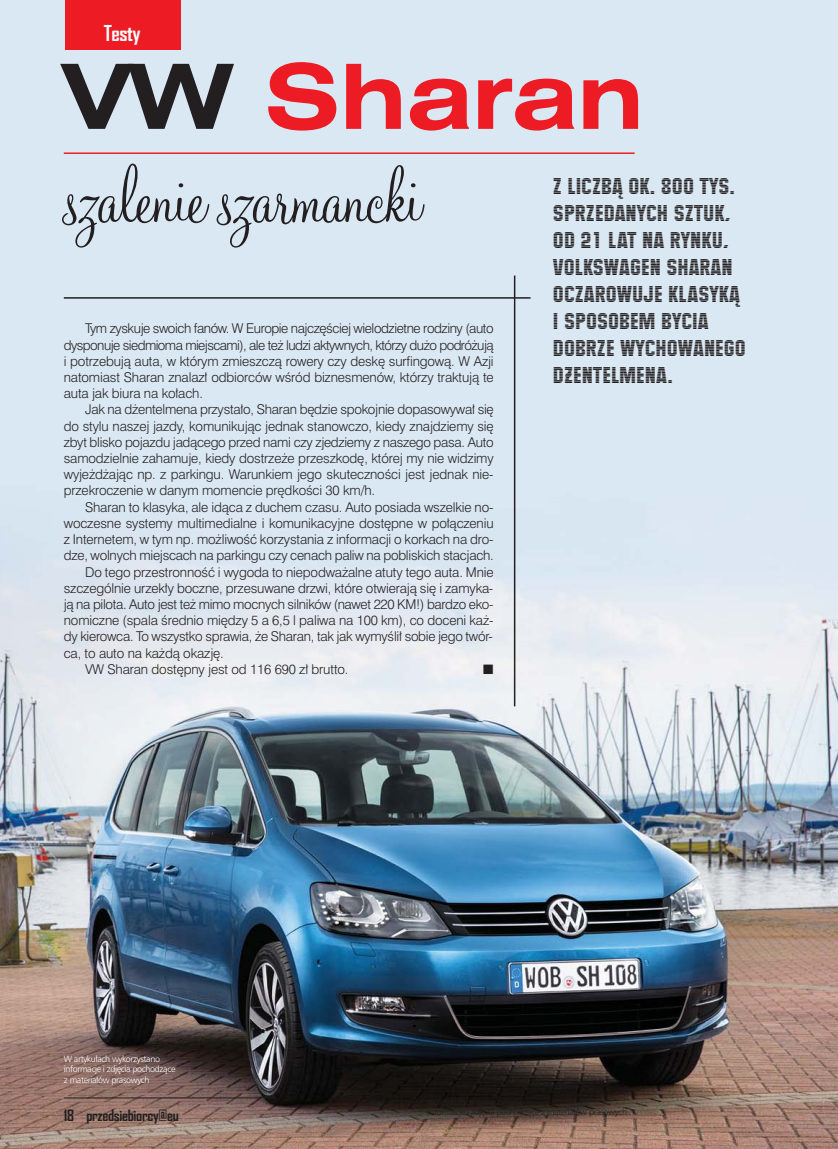
<style>
.page{position:relative;width:838px;height:1149px;background:#fff}
.page>*{position:absolute;margin:0;border:0;box-sizing:border-box;transform-origin:0 0}
.t1{font:90px "Monterey EU";letter-spacing:-.01em;color:#231f20}
.t2{font:700 90px "Swis 721 Ex EU";letter-spacing:-.01em;color:#ed1c24}
.t3{font:22.5px/27px "Maximus EU";color:#231f20}
.t4{font:700 21px "Agency FB";letter-spacing:-.02em;color:#fff}
.t5{font:700 15px "Agency FB";letter-spacing:-.02em;color:#231f20}
.t6{font:13.5px/16.2px "Swis 721 Lt EU";letter-spacing:-.01em;color:#231f20;text-align:justify}
.t7{font:13.5px "Zapf Dingbats ITC";color:#231f20}
.t8{font:9px/10.5px "Humnst 777 Lt EU";letter-spacing:-.04em;color:#fff}
.t9{font:9px "Humnst 777 Lt EU";letter-spacing:-.04em;color:#231f20}
.s1{color:#231f20}
</style>
<div class="page">
<img style="left:0;top:0;width:838px;height:1148px">
<hr style="left:64px;top:1097px;width:212px;height:1px;background:#231f20">
<div style="left:65px;top:0;width:116px;height:50px;background:#ed1c24"></div>
<hr style="left:514px;top:275px;width:1px;height:431px;background:#231f20">
<hr style="left:64px;top:152px;width:570px;height:2px;background:#ed1c24">
<hr style="left:64px;top:297px;width:466px;height:1px;background:#231f20">
<h3 class="t4" style="left:104px;top:21px;width:39px">Testy</h3>
<h1 class="t2" style="left:64px;top:45px;width:581px"><span class="s1">VW</span> Sharan</h1>
<h1 class="t1" style="left:64px;top:166px;width:358px">szalenie szarmancki</h1>
<h2 class="t3" style="left:553px;top:172px;width:194px">Z LICZBĄ OK. 800 TYS.<br>SPRZEDANYCH SZTUK,<br>OD 21 LAT NA RYNKU,<br>VOLKSWAGEN SHARAN<br>OCZAROWUJE KLASYKĄ<br>I SPOSOBEM BYCIA<br>DOBRZE WYCHOWANEGO<br>DŻENTELMENA.</h2>
<p class="t6" style="left:64px;top:321px;width:431px;text-indent:21px">Tym zyskuje swoich fanów. W Europie najczęściej wielodzietne rodziny (auto dysponuje siedmioma miejscami), ale też ludzi aktywnych, którzy dużo podróżują i potrzebują auta, w którym zmieszczą rowery czy deskę surfingową. W Azji natomiast Sharan znalazł odbiorców wśród biznesmenów, którzy traktują te auta jak biura na kołach.</p>
<p class="t6" style="left:64px;top:402px;width:431px;text-indent:21px">Jak na dżentelmena przystało, Sharan będzie spokojnie dopasowywał się do stylu naszej jazdy, komunikując jednak stanowczo, kiedy znajdziemy się zbyt blisko pojazdu jadącego przed nami czy zjedziemy z naszego pasa. Auto samodzielnie zahamuje, kiedy dostrzeże przeszkodę, której my nie widzimy wyjeżdżając np. z parkingu. Warunkiem jego skuteczności jest jednak nie&shy;przekroczenie w danym momencie prędkości 30 km/h.</p>
<p class="t6" style="left:85px;top:500px;width:410px">Sharan to klasyka, ale idąca z duchem czasu. Auto posiada wszelkie no-</p>
<p class="t6" style="left:64px;top:516px;width:431px">woczesne systemy multimedialne i komunikacyjne dostępne w połączeniu</p>
<p class="t6" style="left:64px;top:532px;width:431px">z Internetem, w tym np. możliwość korzystania z informacji o korkach na dro-</p>
<p class="t6" style="left:64px;top:548px;width:431px">dze, wolnych miejscach na parkingu czy cenach paliw na pobliskich stacjach.</p>
<p class="t6" style="left:85px;top:564px;width:410px">Do tego przestronność i wygoda to niepodważalne atuty tego auta. Mnie</p>
<p class="t6" style="left:64px;top:581px;width:431px">szczególnie urzekły boczne, przesuwane drzwi, które otwierają się i zamyka-</p>
<p class="t6" style="left:64px;top:597px;width:431px">ją na pilota. Auto jest też mimo mocnych silników (nawet 220 KM!) bardzo eko-</p>
<p class="t6" style="left:64px;top:613px;width:431px">nomiczne (spala średnio między 5 a 6,5 l paliwa na 100 km), co doceni każ-</p>
<p class="t6" style="left:64px;top:629px;width:430px">dy kierowca. To wszystko sprawia, że Sharan, tak jak wymyślił sobie jego twór-</p>
<p class="t6" style="left:64px;top:645px;width:161px">ca, to auto na każdą okazję.</p>
<p class="t6" style="left:85px;top:662px;width:265px">VW Sharan dostępny jest od 116 690 zł brutto.</p>
<p class="t7" style="left:483px;top:664px;width:12px">■</p>
<p class="t8" style="left:64px;top:1052px;width:113px">W artykułach wykorzystano informacje i zdjęcia pochodzące z materiałów prasowych</p>
<p class="t5" style="left:64px;top:1106px;width:117px">18 przedsiebiorcy@eu</p>
<p class="t9" style="left:428px;top:1106px;width:201px">informacje i zdjęcia pochodzące z materiałów prasowych</p>
</div>
